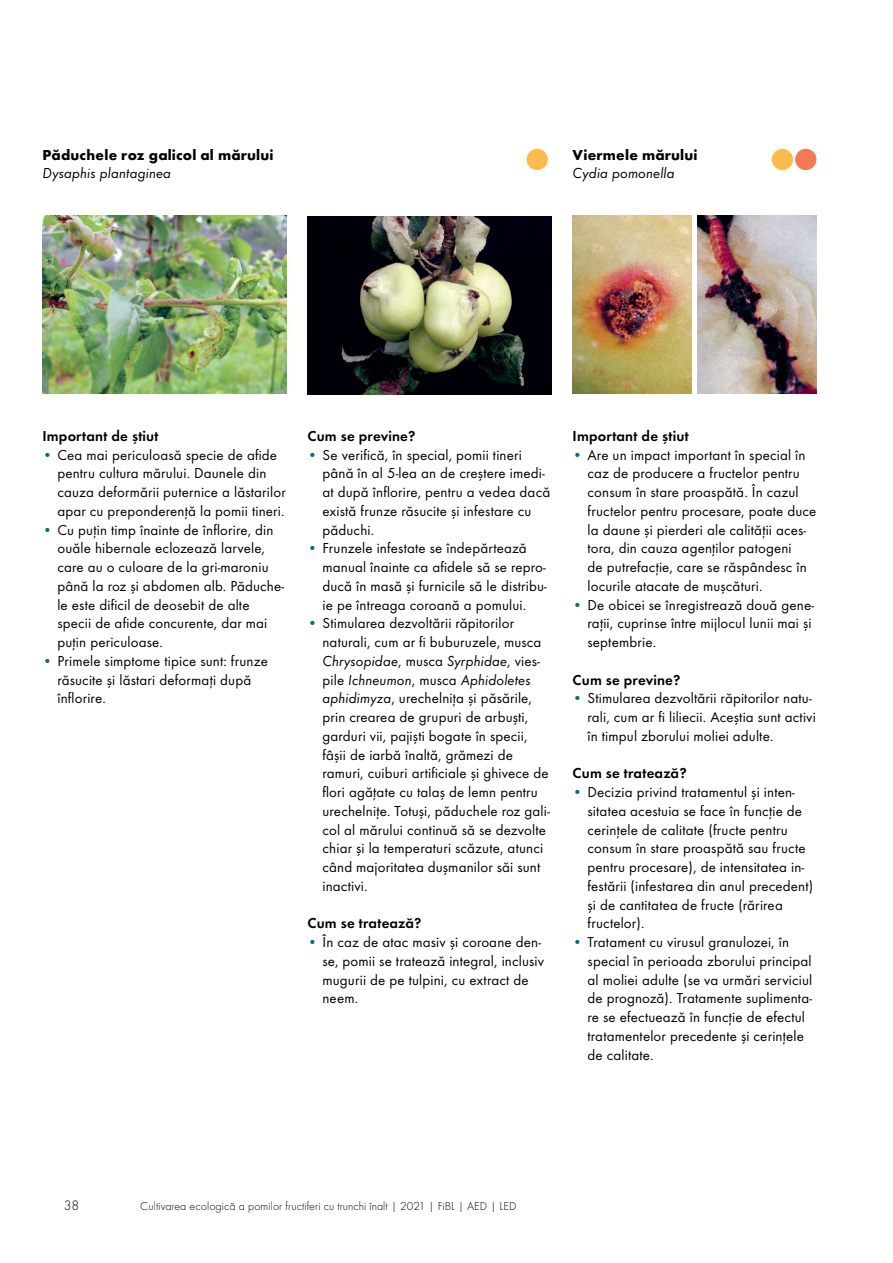
<style>
.page{position:relative;width:893px;height:1263px;background:#fff}
.page>*{position:absolute;margin:0;border:0;box-sizing:border-box;transform-origin:0 0}
.t1{font:15px/18.8px "Function Pro";letter-spacing:.01em;color:#000}
.t2{font:600 15px "Function Pro";letter-spacing:.01em;color:#000}
.t3{font:700 15px "Function Pro";letter-spacing:.015em;color:#000}
.t4{font:italic 15px "Function Pro";letter-spacing:.01em;color:#000}
.t5{font:300 14.25px "Function Pro";color:#000}
.t6{font:300 12px "Function Pro";letter-spacing:.005em;color:#000}
.s1{color:#006c8e}
.s2{font-style:italic}
</style>
<div class="page">
<img style="left:308px;top:217px;width:243px;height:178px">
<div style="left:772px;top:149px;width:21px;height:21px;background:#fdba4d;border-radius:50%"></div>
<div style="left:527px;top:149px;width:21px;height:21px;background:#fdba4d;border-radius:50%"></div>
<div style="left:795px;top:149px;width:21px;height:21px;background:#f47a55;border-radius:50%"></div>
<img style="left:43px;top:216px;width:243px;height:178px">
<img style="left:573px;top:216px;width:119px;height:178px">
<img style="left:697px;top:216px;width:119px;height:178px">
<p class="t3" style="left:43px;top:145px;width:232px">Păduchele roz galicol al mărului</p>
<p class="t4" style="left:43px;top:165px;width:130px">Dysaphis plantaginea</p>
<p class="t3" style="left:573px;top:145px;width:126px">Viermele mărului</p>
<p class="t4" style="left:573px;top:165px;width:103px">Cydia pomonella</p>
<p class="t2" style="left:43px;top:427px;width:118px">Important de știut</p>
<p class="t1" style="left:57px;top:445px;width:230px;text-indent:-15px"><span class="s1">•</span> Cea mai periculoasă specie de afide pentru cultura mărului. Daunele din cauza deformării puternice a lăstarilor apar cu preponderență la pomii tineri.</p>
<p class="t1" style="left:57px;top:520px;width:228px;text-indent:-15px"><span class="s1">•</span> Cu puțin timp înainte de înflorire, din ouăle hibernale eclozează larvele, care au o culoare de la gri-maroniu până la roz și abdomen alb. Păduche&shy;le este dificil de deosebit de alte specii de afide concurente, dar mai puțin periculoase.</p>
<p class="t1" style="left:57px;top:651px;width:212px;text-indent:-15px"><span class="s1">•</span> Primele simptome tipice sunt: frunze răsucite și lăstari deformați după înflorire.</p>
<p class="t2" style="left:308px;top:427px;width:109px">Cum se previne?</p>
<p class="t1" style="left:322px;top:445px;width:229px;text-indent:-15px"><span class="s1">•</span> Se verifică, în special, pomii tineri până în al 5-lea an de creștere imedi&shy;at după înflorire, pentru a vedea dacă există frunze răsucite și infestare cu păduchi.</p>
<p class="t1" style="left:322px;top:539px;width:226px;text-indent:-15px"><span class="s1">•</span> Frunzele infestate se îndepărtează manual înainte ca afidele să se repro&shy;ducă în masă și furnicile să le distribu&shy;ie pe întreaga coroană a pomului.</p>
<p class="t1" style="left:322px;top:614px;width:229px;text-indent:-15px"><span class="s1">•</span> Stimularea dezvoltării răpitorilor naturali, cum ar fi buburuzele, musca <span class="s2">Chrysopidae</span>, musca <span class="s2">Syrphidae</span>, vies&shy;pile <span class="s2">Ichneumon</span>, musca <span class="s2">Aphidoletes aphidimyza</span>, urechelnița și păsările, prin crearea de grupuri de arbuşti, garduri vii, pajiști bogate în specii, fâșii de iarbă înaltă, grămezi de ramuri, cuiburi artificiale și ghivece de flori agățate cu talaș de lemn pentru urechelnițe. Totuși, păduchele roz gali&shy;col al mărului continuă să se dezvolte chiar și la temperaturi scăzute, atunci când majoritatea dușmanilor săi sunt inactivi.</p>
<p class="t2" style="left:308px;top:914px;width:116px">Cum se tratează?</p>
<p class="t1" style="left:322px;top:933px;width:223px;text-indent:-15px"><span class="s1">•</span> În caz de atac masiv și coroane den&shy;se, pomii se tratează integral, inclusiv mugurii de pe tulpini, cu extract de neem.</p>
<p class="t2" style="left:573px;top:427px;width:118px">Important de știut</p>
<p class="t1" style="left:587px;top:445px;width:230px;text-indent:-15px"><span class="s1">•</span> Are un impact important în special în caz de producere a fructelor pentru consum în stare proaspătă. În cazul fructelor pentru procesare, poate duce la daune și pierderi ale calității aces&shy;tora, din cauza agenților patogeni<br>de putrefacție, care se răspândesc în locurile atacate de mușcături.</p>
<p class="t1" style="left:587px;top:595px;width:228px;text-indent:-15px"><span class="s1">•</span> De obicei se înregistrează două gene&shy;rații, cuprinse între mijlocul lunii mai și septembrie.</p>
<p class="t2" style="left:573px;top:670px;width:109px">Cum se previne?</p>
<p class="t1" style="left:587px;top:689px;width:230px;text-indent:-15px"><span class="s1">•</span> Stimularea dezvoltării răpitorilor natu&shy;rali, cum ar fi liliecii. Aceștia sunt activi în timpul zborului moliei adulte.</p>
<p class="t2" style="left:573px;top:764px;width:116px">Cum se tratează?</p>
<p class="t1" style="left:587px;top:783px;width:227px;text-indent:-15px"><span class="s1">•</span> Decizia privind tratamentul și inten&shy;sitatea acestuia se face în funcție de cerințele de calitate (fructe pentru consum în stare proaspătă sau fructe pentru procesare), de intensitatea in&shy;festării (infestarea din anul precedent) și de cantitatea de fructe (rărirea fructelor).</p>
<p class="t1" style="left:587px;top:933px;width:226px;text-indent:-15px"><span class="s1">•</span> Tratament cu virusul granulozei, în special în perioada zborului principal al moliei adulte (se va urmări serviciul de prognoză). Tratamente suplimenta&shy;re se efectuează în funcție de efectul tratamentelor precedente şi cerințele de calitate.</p>
<p class="t5" style="left:64px;top:1197px;width:17px">38</p>
<p class="t6" style="left:140px;top:1199px;width:378px">Cultivarea ecologică a pomilor fructiferi cu trunchi înalt | 2021 | FiBL | AED | LED</p>
</div>
